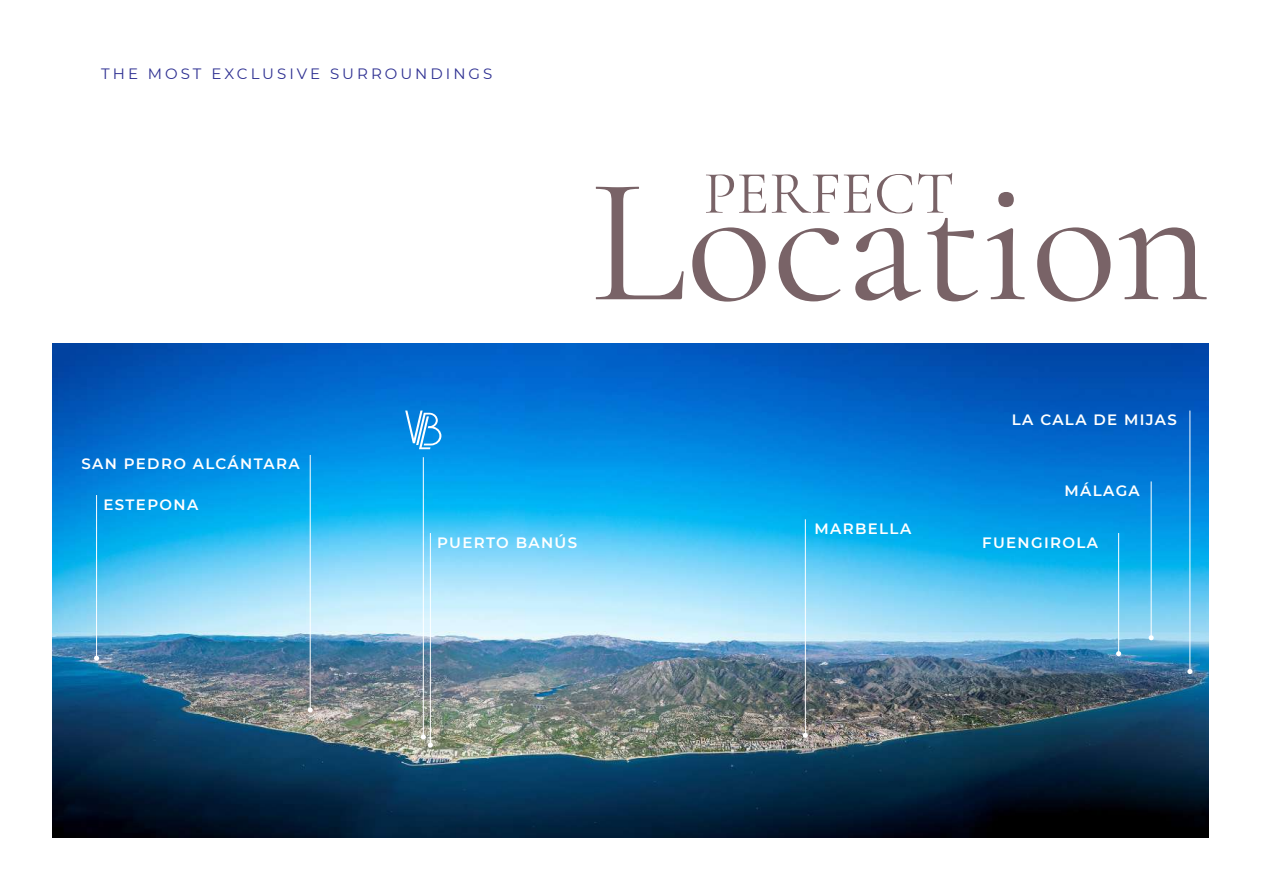
<style>
.page{position:relative;width:1263px;height:893px;background:#fff}
.page>*{position:absolute;margin:0;border:0;box-sizing:border-box;transform-origin:0 0}
.t1{font:180px "Cormorant Garamond";color:#796367}
.t2{font:60.9px "Cormorant Garamond";color:#796367}
.t3{font:600 15px "Montserrat";letter-spacing:.09em;color:#fff}
.t4{font:15px "Montserrat";letter-spacing:.2em;color:#2e3092}
</style>
<div class="page">
<img style="left:53px;top:344px;width:1156px;height:494px">
<hr style="left:423px;top:457px;width:1px;height:278px;background:#fff">
<hr style="left:96px;top:495px;width:1px;height:162px;background:#fff">
<svg style="left:94px;top:656px;width:5px;height:5px"></svg>
<hr style="left:1151px;top:481px;width:1px;height:155px;background:#fff">
<svg style="left:1148px;top:635px;width:6px;height:5px"></svg>
<hr style="left:1189px;top:411px;width:1px;height:259px;background:#fff">
<svg style="left:1187px;top:669px;width:5px;height:5px"></svg>
<hr style="left:430px;top:533px;width:1px;height:210px;background:#fff">
<svg style="left:421px;top:734px;width:12px;height:14px"></svg>
<hr style="left:1118px;top:533px;width:1px;height:119px;background:#fff">
<svg style="left:1116px;top:651px;width:5px;height:5px"></svg>
<hr style="left:310px;top:455px;width:1px;height:253px;background:#fff">
<svg style="left:308px;top:707px;width:5px;height:5px"></svg>
<hr style="left:805px;top:519px;width:1px;height:215px;background:#fff">
<svg style="left:803px;top:733px;width:5px;height:5px"></svg>
<svg style="left:405px;top:411px;width:36px;height:38px"></svg>
<p class="t4" style="left:101px;top:63px;width:393px">THE MOST EXCLUSIVE SURROUNDINGS</p>
<p class="t3" style="left:81px;top:453px;width:220px">SAN PEDRO ALCÁNTARA</p>
<p class="t3" style="left:104px;top:494px;width:96px">ESTEPONA</p>
<h2 class="t2" style="left:703px;top:156px;width:252px">PERFECT</h2>
<h1 class="t1" style="left:590px;top:132px;width:622px">Location</h1>
<p class="t3" style="left:1012px;top:409px;width:167px">LA CALA DE MIJAS</p>
<p class="t3" style="left:1064px;top:480px;width:77px">MÁLAGA</p>
<p class="t3" style="left:814px;top:518px;width:98px">MARBELLA</p>
<p class="t3" style="left:437px;top:532px;width:142px">PUERTO BANÚS</p>
<p class="t3" style="left:982px;top:532px;width:117px">FUENGIROLA</p>
</div>
